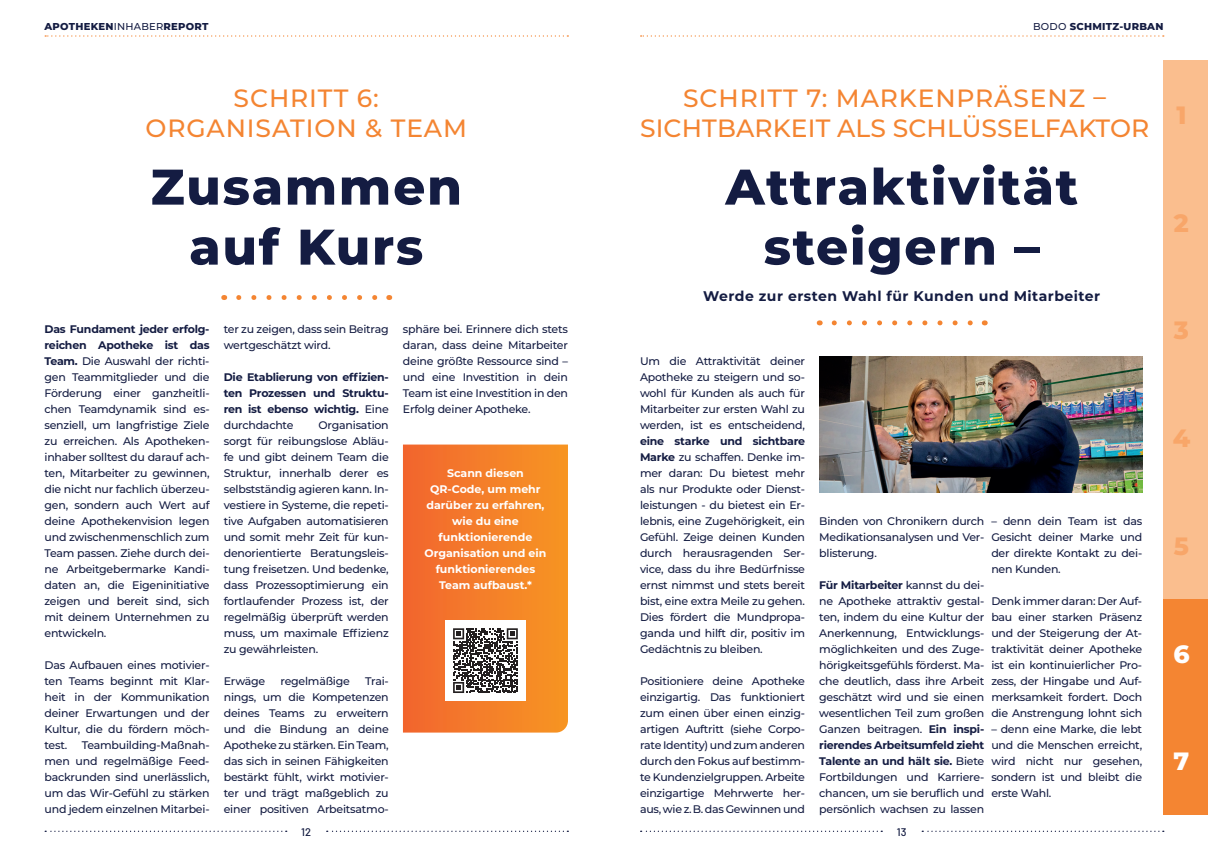
<style>
.page{position:relative;width:1208px;height:859px;background:#fff}
.page>*{position:absolute;margin:0;border:0;box-sizing:border-box;transform-origin:0 0}
.t1{font:800 50px/60px "Montserrat";letter-spacing:.035em;color:#141c42;text-align:center}
.t2{font:500 25px/30px "Montserrat";letter-spacing:.005em;color:#f48532;text-align:center}
.t3{font:500 25px/30px "Montserrat";letter-spacing:.035em;color:#f48532;text-align:center}
.t4{font:800 25px "Montserrat";color:#f8a669}
.t5{font:800 25px "Montserrat";color:#fff}
.t6{font:700 14px "Montserrat";letter-spacing:.035em;color:#141c42}
.t7{font:500 11px/16px "Montserrat";letter-spacing:-.02em;color:#141c42;text-align:justify}
.t8{font:700 11px/16px "Montserrat";color:#fff;text-align:center}
.t9{font:700 11px/16px "Montserrat";letter-spacing:-.02em;color:#141c42;text-align:justify}
.t10{font:500 11px "Barlow";color:#141c42}
.t11{font:800 10px "Montserrat";letter-spacing:.025em;color:#141c42}
.s1{font-weight:500}
.s2{font-weight:700}
</style>
<div class="page">
<svg style="left:45px;top:831px;width:242px;height:1px"></svg>
<svg style="left:45px;top:35px;width:523px;height:2px"></svg>
<svg style="left:640px;top:35px;width:523px;height:2px"></svg>
<svg style="left:640px;top:831px;width:242px;height:1px"></svg>
<svg style="left:327px;top:831px;width:241px;height:1px"></svg>
<svg style="left:922px;top:831px;width:241px;height:1px"></svg>
<svg style="left:239px;top:295px;width:139px;height:5px"></svg>
<svg style="left:834px;top:320px;width:139px;height:5px"></svg>
<img style="left:819px;top:356px;width:323px;height:137px">
<div style="left:1163px;top:61px;width:45px;height:107px;background:#fabe8e"></div>
<div style="left:1163px;top:168px;width:45px;height:108px;background:#fabe8e"></div>
<div style="left:1163px;top:276px;width:45px;height:108px;background:#fabe8e"></div>
<div style="left:1163px;top:384px;width:45px;height:107px;background:#fabe8e"></div>
<div style="left:1163px;top:491px;width:45px;height:108px;background:#fabe8e"></div>
<div style="left:1163px;top:599px;width:45px;height:108px;background:#f48532"></div>
<div style="left:1163px;top:707px;width:45px;height:108px;background:#f48532"></div>
<svg style="left:403px;top:445px;width:165px;height:288px;background:#f47d29"></svg>
<div style="left:445px;top:621px;width:80px;height:80px;background:#fff"></div>
<svg style="left:453px;top:628px;width:65px;height:65px"></svg>
<p class="t11" style="left:45px;top:19px;width:165px">APOTHEKEN<span class="s1">INHABER</span>REPORT</p>
<p class="t11" style="left:1033px;top:19px;width:132px"><span class="s1">BODO</span> SCHMITZ-URBAN</p>
<h2 class="t3" style="left:145px;top:82px;width:323px">SCHRITT 6:<br>ORGANISATION &amp; TEAM</h2>
<h2 class="t2" style="left:640px;top:82px;width:511px">SCHRITT 7: MARKENPRÄSENZ –<br>SICHTBARKEIT ALS SCHLÜSSELFAKTOR</h2>
<h1 class="t1" style="left:151px;top:154px;width:313px">Zusammen auf Kurs</h1>
<h1 class="t1" style="left:725px;top:154px;width:354px">Attraktivität steigern –</h1>
<p class="t6" style="left:703px;top:285px;width:399px">Werde zur ersten Wahl für Kunden und Mitarbeiter</p>
<p class="t7" style="left:45px;top:320px;width:166px"><span class="s2">Das Fundament jeder erfolg&shy;reichen Apotheke ist das Team.</span> Die Auswahl der richti&shy;gen Teammitglieder und die Förderung einer ganzheitli&shy;chen Teamdynamik sind es&shy;senziell, um langfristige Ziele zu erreichen. Als Apotheken&shy;inhaber solltest du darauf ach&shy;ten, Mitarbeiter zu gewinnen, die nicht nur fachlich überzeu&shy;gen, sondern auch Wert auf deine Apothekenvision legen und zwischenmenschlich zum Team passen. Ziehe durch dei&shy;ne Arbeitgebermarke Kandi&shy;daten an, die Eigeninitiative zeigen und bereit sind, sich mit deinem Unternehmen zu entwickeln.</p>
<p class="t7" style="left:45px;top:656px;width:166px">Das Aufbauen eines motivier&shy;ten Teams beginnt mit Klar&shy;heit in der Kommunikation deiner Erwartungen und der Kultur, die du fördern möch&shy;test.</p>
<p class="t7" style="left:45px;top:736px;width:166px;text-indent:37px">Teambuilding-Maßnah&shy;men und regelmäßige Feed&shy;backrunden sind unerlässlich, um das Wir-Gefühl zu stärken und jedem einzelnen Mitarbei-</p>
<p class="t7" style="left:224px;top:320px;width:166px">ter zu zeigen, dass sein Beitrag wertgeschätzt wird.</p>
<p class="t9" style="left:224px;top:368px;width:166px">Die Etablierung von effizien&shy;ten Prozessen und Struktu&shy;ren ist ebenso wichtig. <span class="s1">Eine durchdachte</span></p>
<p class="t7" style="left:224px;top:416px;width:166px;text-indent:95px">Organisation sorgt für reibungslose Abläu&shy;fe und gibt deinem Team die Struktur, innerhalb derer es selbstständig agieren kann. In&shy;vestiere in Systeme, die repeti&shy;tive Aufgaben automatisieren und somit mehr Zeit für kun&shy;denorientierte Beratungsleis&shy;tung freisetzen. Und bedenke, dass Prozessoptimierung ein fortlaufender Prozess ist, der regelmäßig überprüft werden muss, um maximale Effizienz zu gewährleisten.</p>
<p class="t7" style="left:224px;top:673px;width:43px">Erwäge</p>
<p class="t7" style="left:280px;top:673px;width:71px">regelmäßige</p>
<p class="t7" style="left:224px;top:673px;width:166px;text-indent:141px">Trai&shy;nings, um die Kompetenzen deines Teams zu erweitern und die Bindung an deine Apotheke zu stärken. Ein Team, das sich in seinen Fähigkeiten bestärkt fühlt, wirkt motivier&shy;ter und trägt maßgeblich zu einer positiven Arbeitsatmo-</p>
<p class="t7" style="left:403px;top:320px;width:166px">sphäre bei. Erinnere dich stets daran, dass deine Mitarbeiter deine größte Ressource sind – und eine Investition in dein Team ist eine Investition in den Erfolg deiner Apotheke.</p>
<p class="t8" style="left:424px;top:464px;width:123px">Scann diesen<br>QR-Code, um mehr darüber zu erfahren, wie du eine funktionierende<br>Organisation und ein funktionierendes<br>Team aufbaust.*</p>
<p class="t7" style="left:640px;top:352px;width:166px">Um die Attraktivität deiner Apotheke zu steigern und so&shy;wohl für Kunden als auch für Mitarbeiter zur ersten Wahl zu werden, ist es entscheidend,</p>
<p class="t7" style="left:640px;top:432px;width:166px"><span class="s2">eine starke und sichtbare Marke</span> zu schaffen. Denke im&shy;mer daran: Du bietest mehr als nur Produkte oder Dienst&shy;leistungen - du bietest ein Er&shy;lebnis, eine Zugehörigkeit, ein Gefühl. Zeige deinen Kunden durch herausragenden Ser&shy;vice, dass du ihre Bedürfnisse ernst nimmst und stets bereit bist, eine extra Meile zu gehen.<br>Dies fördert die Mundpropa&shy;ganda und hilft dir, positiv im Gedächtnis zu bleiben.</p>
<p class="t7" style="left:640px;top:672px;width:166px">Positioniere deine Apotheke einzigartig. Das funktioniert zum einen über einen einzig&shy;artigen Auftritt (siehe Corpo&shy;rate Identity) und zum anderen durch den Fokus auf bestimm&shy;te Kundenzielgruppen. Arbeite einzigartige Mehrwerte her&shy;aus, wie z. B. das Gewinnen und</p>
<p class="t7" style="left:991px;top:512px;width:152px">– denn dein Team ist das Gesicht deiner Marke und der direkte Kontakt zu dei&shy;nen Kunden.</p>
<p class="t7" style="left:991px;top:592px;width:152px">Denk immer daran: Der Auf&shy;bau einer starken Präsenz und der Steigerung der At&shy;traktivität deiner Apotheke ist ein kontinuierlicher Pro&shy;zess, der Hingabe und Auf&shy;merksamkeit fordert. Doch die Anstrengung lohnt sich</p>
<p class="t7" style="left:991px;top:720px;width:152px">– denn eine Marke, die lebt und die Menschen erreicht, wird nicht nur gesehen, sondern ist und bleibt die erste Wahl.</p>
<p class="t7" style="left:819px;top:513px;width:166px">Binden von Chronikern durch Medikationsanalysen und Ver&shy;blisterung.</p>
<p class="t7" style="left:819px;top:577px;width:166px"><span class="s2">Für Mitarbeiter</span> kannst du dei&shy;ne Apotheke attraktiv gestal&shy;ten, indem du eine Kultur der Anerkennung, Entwicklungs&shy;möglichkeiten und des Zuge&shy;hörigkeitsgefühls förderst. Ma&shy;che deutlich, dass ihre Arbeit geschätzt wird und sie einen wesentlichen Teil zum großen Ganzen beitragen. <span class="s2">Ein inspi&shy;rierendes Arbeitsumfeld zieht Talente an und hält sie.</span> Biete Fortbildungen und Karriere&shy;chancen, um sie beruflich und persönlich wachsen zu lassen</p>
<p class="t10" style="left:301px;top:824px;width:11px">12</p>
<p class="t10" style="left:897px;top:824px;width:11px">13</p>
<h2 class="t4" style="left:1176px;top:97px;width:12px">1</h2>
<h2 class="t4" style="left:1174px;top:204px;width:16px">2</h2>
<h2 class="t4" style="left:1174px;top:312px;width:17px">3</h2>
<h2 class="t4" style="left:1172px;top:420px;width:19px">4</h2>
<h2 class="t4" style="left:1173px;top:528px;width:17px">5</h2>
<h2 class="t5" style="left:1173px;top:635px;width:18px">6</h2>
<h2 class="t5" style="left:1173px;top:743px;width:17px">7</h2>
</div>
